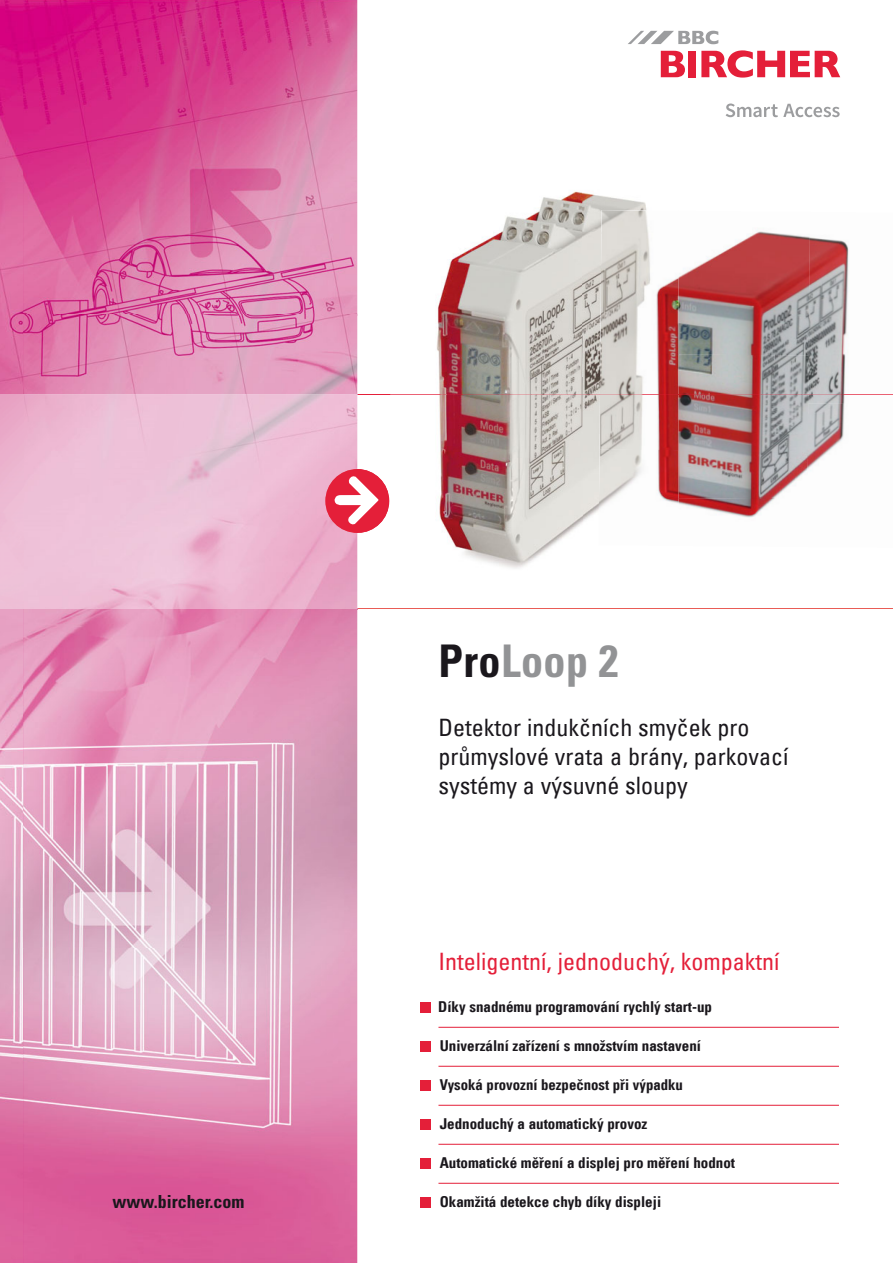
<style>
.page{position:relative;width:893px;height:1263px;background:#fff}
.page>*{position:absolute;margin:0;border:0;box-sizing:border-box;transform-origin:0 0}
.t1{font:700 condensed 45px "Univers";letter-spacing:.01em;color:#929395}
.t2{font:condensed 24px/28.8px "Univers Com 57";color:#1a171c}
.t3{font:condensed 24px "Univers Com 57";color:#e41f39}
.t4{font:700 condensed 18px "Univers";color:#1a171c}
.t5{font:15px "Univers Com 67 Bold Cond";color:#1a171c}
.s1{color:#1a171c}
</style>
<div class="page">
<hr style="left:357px;top:394px;width:536px;height:1px;background:#e41f39">
<hr style="left:357px;top:609px;width:536px;height:1px;background:#e95c56">
<img style="left:23px;top:0;width:334px;height:394px">
<img style="left:310px;top:609px;width:47px;height:654px">
<img style="left:23px;top:609px;width:287px;height:654px">
<img style="left:0;top:0;width:23px;height:1263px">
<svg style="left:325px;top:469px;width:64px;height:64px"></svg>
<img style="left:436px;top:191px;width:146px;height:377px">
<img style="left:582px;top:192px;width:65px;height:41px">
<img style="left:582px;top:233px;width:17px;height:290px">
<img style="left:390px;top:394px;width:209px;height:1px">
<img style="left:678px;top:231px;width:129px;height:123px">
<img style="left:807px;top:236px;width:86px;height:232px">
<img style="left:678px;top:354px;width:131px;height:164px">
<img style="left:599px;top:210px;width:79px;height:299px">
<svg style="left:661px;top:51px;width:24px;height:26px"></svg>
<div style="left:688px;top:51px;width:8px;height:26px;background:#e41f39"></div>
<svg style="left:701px;top:50px;width:139px;height:28px"></svg>
<svg style="left:628px;top:31px;width:90px;height:13px"></svg>
<svg style="left:726px;top:103px;width:114px;height:14px"></svg>
<div style="left:420px;top:1002px;width:11px;height:10px;background:#e41f39"></div>
<div style="left:420px;top:1041px;width:11px;height:10px;background:#e41f39"></div>
<div style="left:420px;top:1080px;width:11px;height:10px;background:#e41f39"></div>
<div style="left:420px;top:1119px;width:11px;height:10px;background:#e41f39"></div>
<div style="left:420px;top:1158px;width:11px;height:10px;background:#e41f39"></div>
<div style="left:420px;top:1197px;width:11px;height:10px;background:#e41f39"></div>
<hr style="left:438px;top:1027px;width:401px;height:1px;background:#e41f39">
<hr style="left:438px;top:1066px;width:401px;height:1px;background:#e41f39">
<hr style="left:438px;top:1105px;width:401px;height:1px;background:#e41f39">
<hr style="left:438px;top:1144px;width:401px;height:1px;background:#e41f39">
<hr style="left:438px;top:1183px;width:401px;height:1px;background:#e41f39">
<p class="t4" style="left:113px;top:1195px;width:134px">www.bircher.com</p>
<h1 class="t1" style="left:438px;top:644px;width:181px"><span class="s1">Pro</span>Loop 2</h1>
<h2 class="t2" style="left:438px;top:716px;width:351px">Detektor indukčních smyček pro průmyslové vrata a brány, parkovací systémy a výsuvné sloupy</h2>
<h2 class="t3" style="left:438px;top:953px;width:343px">Inteligentní, jednoduchý, kompaktní</h2>
<p class="t5" style="left:438px;top:1001px;width:275px">Díky snadnému programování rychlý start-up</p>
<p class="t5" style="left:440px;top:1040px;width:263px">Univerzální zařízení s množstvím nastavení</p>
<p class="t5" style="left:440px;top:1079px;width:245px">Vysoká provozní bezpečnost při výpadku</p>
<p class="t5" style="left:440px;top:1118px;width:209px">Jednoduchý a automatický provoz</p>
<p class="t5" style="left:440px;top:1157px;width:297px">Automatické měření a displej pro měření hodnot</p>
<p class="t5" style="left:440px;top:1196px;width:223px">Okamžitá detekce chyb díky displeji</p>
</div>
